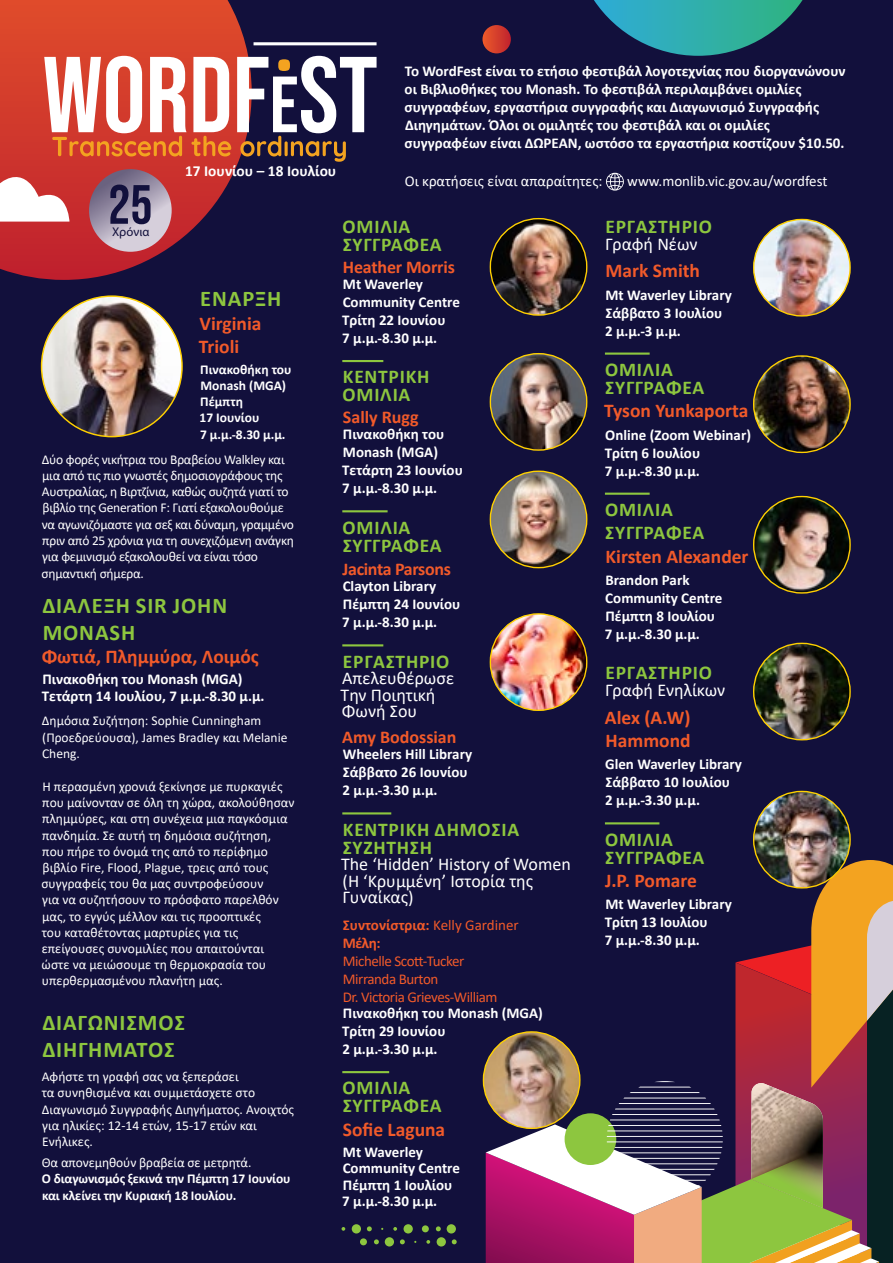
<style>
.page{position:relative;width:893px;height:1263px;background:#12103c}
.page>*{position:absolute;margin:0;border:0;box-sizing:border-box;transform-origin:0 0}
.t1{font:107.7px "Bebas Neue";color:#fff}
.t2{font:55.2px "Bebas Neue";color:#12103c}
.t3{font:700 22.5px/27px "Calibri";letter-spacing:.04em;color:#8dc63f}
.t4{font:700 19.5px/18px "Calibri";letter-spacing:.04em;color:#8dc63f}
.t5{font:700 19.5px/23.4px "Calibri";color:#f15a2a}
.t6{font:18px/16.5px "Calibri";color:#fff}
.t7{font:700 18px "Calibri";letter-spacing:-.01em;color:#f15a2a}
.t8{font:700 15.45px "Calibri";color:#fff}
.t9{font:700 15px/18px "Calibri";color:#fff}
.t10{font:15px/18px "Calibri";letter-spacing:-.03em;color:#f15a2a}
.t11{font:15px "Calibri";color:#fff}
.t12{font:700 15px/18px "Calibri";color:#f15a2a}
.t13{font:13.5px/16.2px "Calibri";color:#fff}
.t14{font:13.5px/16.2px "Calibri";letter-spacing:-.02em;color:#fff}
.t15{font:700 13.5px/16.2px "Calibri";letter-spacing:-.01em;color:#fff}
.t16{font:12.75px "Myriad Pro";color:#12103c}
.s1{font-size:79.5px}
.s2{font-weight:400}
</style>
<div class="page">
<svg style="left:594px;top:0;width:209px;height:56px"></svg>
<svg style="left:482px;top:25px;width:29px;height:28px"></svg>
<svg style="left:486px;top:860px;width:407px;height:403px"></svg>
<div style="left:437px;top:1237px;width:9px;height:9px;background:#8dc63f;border-radius:50%"></div>
<svg style="left:452px;top:1239px;width:5px;height:5px"></svg>
<svg style="left:426px;top:1240px;width:4px;height:4px"></svg>
<div style="left:404px;top:1224px;width:9px;height:9px;background:#8dc63f;border-radius:50%"></div>
<svg style="left:393px;top:1227px;width:4px;height:4px"></svg>
<div style="left:385px;top:1237px;width:9px;height:9px;background:#8dc63f;border-radius:50%"></div>
<svg style="left:400px;top:1239px;width:5px;height:5px"></svg>
<div style="left:360px;top:1238px;width:7px;height:7px;background:#8dc63f;border-radius:50%"></div>
<svg style="left:374px;top:1239px;width:5px;height:5px"></svg>
<div style="left:447px;top:1224px;width:9px;height:9px;background:#8dc63f;border-radius:50%"></div>
<div style="left:422px;top:1225px;width:7px;height:7px;background:#8dc63f;border-radius:50%"></div>
<svg style="left:436px;top:1226px;width:5px;height:5px"></svg>
<div style="left:352px;top:1224px;width:9px;height:9px;background:#8dc63f;border-radius:50%"></div>
<svg style="left:367px;top:1226px;width:5px;height:5px"></svg>
<svg style="left:342px;top:1227px;width:3px;height:4px"></svg>
<svg style="left:0;top:0;width:252px;height:280px"></svg>
<svg style="left:89px;top:169px;width:83px;height:83px"></svg>
<hr style="left:254px;top:42px;width:123px;height:3px;background:#fff">
<svg style="left:0;top:136px;width:182px;height:86px"></svg>
<svg style="left:191px;top:136px;width:40px;height:20px"></svg>
<svg style="left:240px;top:136px;width:106px;height:26px"></svg>
<svg style="left:278px;top:59px;width:12px;height:12px"></svg>
<hr style="left:342px;top:360px;width:41px;height:2px;background:#8dc63f">
<hr style="left:342px;top:510px;width:46px;height:2px;background:#8dc63f">
<hr style="left:342px;top:644px;width:41px;height:2px;background:#8dc63f">
<hr style="left:342px;top:812px;width:49px;height:2px;background:#8dc63f">
<hr style="left:342px;top:1071px;width:47px;height:2px;background:#8dc63f">
<hr style="left:605px;top:352px;width:45px;height:3px;background:#8dc63f">
<hr style="left:605px;top:493px;width:45px;height:2px;background:#8dc63f">
<hr style="left:605px;top:822px;width:54px;height:2px;background:#8dc63f">
<img style="left:42px;top:296px;width:140px;height:141px;border-radius:70px">
<img style="left:490px;top:219px;width:97px;height:96px;border-radius:48px">
<img style="left:490px;top:354px;width:97px;height:96px;border-radius:48px">
<img style="left:490px;top:471px;width:97px;height:97px;border-radius:48px">
<img style="left:490px;top:614px;width:97px;height:96px;border-radius:48px">
<img style="left:483px;top:1032px;width:97px;height:96px;border-radius:48px">
<img style="left:754px;top:219px;width:96px;height:97px;border-radius:48px">
<img style="left:754px;top:356px;width:96px;height:96px;border-radius:48px">
<img style="left:754px;top:496px;width:96px;height:97px;border-radius:48px">
<img style="left:754px;top:643px;width:96px;height:97px;border-radius:48px">
<img style="left:754px;top:791px;width:96px;height:97px;border-radius:48px">
<svg style="left:606px;top:173px;width:18px;height:18px"></svg>
<h1 class="t1" style="left:43px;top:34px;width:337px">WORDF<span class="s1">E</span>ST</h1>
<p class="t9" style="left:405px;top:62px;width:443px">Το WordFest είναι το ετήσιο φεστιβάλ λογοτεχνίας που διοργανώνουν οι Βιβλιοθήκες του Monash. Το φεστιβάλ περιλαμβάνει ομιλίες συγγραφέων, εργαστήρια συγγραφής και Διαγωνισμό Συγγραφής Διηγημάτων. Όλοι οι ομιλητές του φεστιβάλ και οι ομιλίες συγγραφέων είναι ΔΩΡΕΑΝ, ωστόσο τα εργαστήρια κοστίζουν $10.50.</p>
<p class="t11" style="left:405px;top:171px;width:199px">Οι κρατήσεις είναι απαραίτητες:</p>
<p class="t11" style="left:627px;top:171px;width:202px">www.monlib.vic.gov.au/wordfest</p>
<p class="t8" style="left:185px;top:160px;width:153px">17 Ιουνίου – 18 Ιουλίου</p>
<h2 class="t2" style="left:108px;top:173px;width:46px">25</h2>
<h3 class="t4" style="left:343px;top:217px;width:101px">ΟΜΙΛΙΑ<br>ΣΥΓΓΡΑΦΕΑ</h3>
<p class="t7" style="left:343px;top:254px;width:114px">Heather Morris</p>
<p class="t9" style="left:342px;top:275px;width:119px">Mt Waverley<br>Community Centre<br>Τρίτη 22 Ιουνίου<br>7 μ.μ.-8.30 μ.μ.</p>
<h3 class="t4" style="left:343px;top:368px;width:88px">ΚΕΝΤΡΙΚΗ<br>ΟΜΙΛΙΑ</h3>
<p class="t7" style="left:343px;top:404px;width:77px">Sally Rugg</p>
<p class="t9" style="left:342px;top:425px;width:122px">Πινακοθήκη του<br>Monash (MGA)<br>Τετάρτη 23 Ιουνίου<br>7 μ.μ.-8.30 μ.μ.</p>
<h3 class="t4" style="left:343px;top:518px;width:101px">ΟΜΙΛΙΑ<br>ΣΥΓΓΡΑΦΕΑ</h3>
<p class="t7" style="left:343px;top:556px;width:110px">Jacinta Parsons</p>
<p class="t9" style="left:342px;top:577px;width:120px">Clayton Library<br>Πέμπτη 24 Ιουνίου<br>7 μ.μ.-8.30 μ.μ.</p>
<h3 class="t4" style="left:343px;top:652px;width:108px">ΕΡΓΑΣΤΗΡΙΟ</h3>
<p class="t6" style="left:341px;top:669px;width:115px">Απελευθέρωσε<br>Την Ποιητική<br>Φωνή Σου</p>
<p class="t7" style="left:342px;top:724px;width:116px">Amy Bodossian</p>
<p class="t9" style="left:342px;top:745px;width:131px">Wheelers Hill Library<br>Σάββατο 26 Ιουνίου<br>2 μ.μ.-3.30 μ.μ.</p>
<h3 class="t4" style="left:343px;top:820px;width:178px">ΚΕΝΤΡΙΚΗ ΔΗΜΟΣΙΑ<br>ΣΥΖΗΤΗΣΗ</h3>
<p class="t6" style="left:341px;top:855px;width:231px">The ‘Hidden’ History of Women (Η ‘Κρυμμένη’ Ιστορία της<br>Γυναίκας)</p>
<p class="t12" style="left:343px;top:915px;width:178px">Συντονίστρια: <span class="s2">Kelly Gardiner<br></span>Μέλη:</p>
<p class="t10" style="left:343px;top:951px;width:156px">Michelle Scott-Tucker<br>Mirranda Burton<br>Dr. Victoria Grieves-William</p>
<p class="t9" style="left:342px;top:1004px;width:202px">Πινακοθήκη του Monash (MGA)<br>Τρίτη 29 Ιουνίου<br>2 μ.μ.-3.30 μ.μ.</p>
<h3 class="t4" style="left:343px;top:1079px;width:101px">ΟΜΙΛΙΑ<br>ΣΥΓΓΡΑΦΕΑ</h3>
<h3 class="t5" style="left:343px;top:1117px;width:104px">Sofie Laguna</h3>
<p class="t9" style="left:342px;top:1143px;width:119px;line-height:16.5px">Mt Waverley<br>Community Centre<br>Πέμπτη 1 Ιουλίου<br>7 μ.μ.-8.30 μ.μ.</p>
<h3 class="t4" style="left:605px;top:217px;width:108px">ΕΡΓΑΣΤΗΡΙΟ</h3>
<p class="t6" style="left:605px;top:235px;width:94px">Γραφή Νέων</p>
<h3 class="t5" style="left:606px;top:259px;width:96px">Mark Smith</h3>
<p class="t9" style="left:605px;top:285px;width:128px">Mt Waverley Library<br>Σάββατο 3 Ιουλίου<br>2 μ.μ.-3 μ.μ.</p>
<h3 class="t4" style="left:605px;top:360px;width:101px">ΟΜΙΛΙΑ<br>ΣΥΓΓΡΑΦΕΑ</h3>
<h3 class="t5" style="left:604px;top:399px;width:146px">Tyson Yunkaporta</h3>
<p class="t9" style="left:605px;top:425px;width:148px">Online (Zoom Webinar)<br>Τρίτη 6 Ιουλίου<br>7 μ.μ.-8.30 μ.μ.</p>
<h3 class="t4" style="left:605px;top:498px;width:101px;line-height:23.4px">ΟΜΙΛΙΑ<br>ΣΥΓΓΡΑΦΕΑ</h3>
<h3 class="t5" style="left:605px;top:544px;width:144px">Kirsten Alexander</h3>
<p class="t9" style="left:605px;top:571px;width:119px">Brandon Park<br>Community Centre<br>Πέμπτη 8 Ιουλίου<br>7 μ.μ.-8.30 μ.μ.</p>
<h3 class="t4" style="left:605px;top:664px;width:108px">ΕΡΓΑΣΤΗΡΙΟ</h3>
<p class="t6" style="left:605px;top:681px;width:122px">Γραφή Ενηλίκων</p>
<h3 class="t5" style="left:605px;top:705px;width:87px">Alex (A.W)<br>Hammond</h3>
<p class="t9" style="left:605px;top:755px;width:139px">Glen Waverley Library<br>Σάββατο 10 Ιουλίου<br>2 μ.μ.-3.30 μ.μ.</p>
<h3 class="t4" style="left:605px;top:830px;width:101px">ΟΜΙΛΙΑ<br>ΣΥΓΓΡΑΦΕΑ</h3>
<h3 class="t5" style="left:605px;top:869px;width:93px">J.P. Pomare</h3>
<p class="t9" style="left:605px;top:895px;width:129px">Mt Waverley Library<br>Τρίτη 13 Ιουλίου<br>7 μ.μ.-8.30 μ.μ.</p>
<p class="t16" style="left:112px;top:224px;width:39px">Χρόνια</p>
<h3 class="t3" style="left:200px;top:285px;width:83px">ΕΝΑΡΞΗ</h3>
<h3 class="t5" style="left:199px;top:311px;width:64px">Virginia<br>Trioli</h3>
<p class="t15" style="left:200px;top:361px;width:94px">Πινακοθήκη του<br>Monash (MGA)<br>Πέμπτη<br>17 Ιουνίου<br>7 μ.μ.-8.30 μ.μ.</p>
<p class="t14" style="left:41px;top:451px;width:254px">Δύο φορές νικήτρια του Βραβείου Walkley και μια από τις πιο γνωστές δημοσιογράφους της Αυστραλίας, η Βιρτζίνια, καθώς συζητά γιατί το βιβλίο της Generation F: Γιατί εξακολουθούμε να αγωνιζόμαστε για σεξ και δύναμη, γραμμένο πριν από 25 χρόνια για τη συνεχιζόμενη ανάγκη για φεμινισμό εξακολουθεί να είναι τόσο σημαντική σήμερα.</p>
<h3 class="t3" style="left:42px;top:592px;width:186px">ΔΙΑΛΕΞΗ SIR JOHN<br>MONASH</h3>
<h3 class="t5" style="left:42px;top:645px;width:219px">Φωτιά, Πλημμύρα, Λοιμός</h3>
<p class="t9" style="left:42px;top:671px;width:224px;line-height:16.5px">Πινακοθήκη του Monash (MGA)<br>Τετάρτη 14 Ιουλίου, 7 μ.μ.-8.30 μ.μ.</p>
<p class="t13" style="left:42px;top:712px;width:247px">Δημόσια Συζήτηση: Sophie Cunningham (Προεδρεύουσα), James Bradley και Melanie<br>Cheng.</p>
<p class="t13" style="left:41px;top:778px;width:255px">Η περασμένη χρονιά ξεκίνησε με πυρκαγιές που μαίνονταν σε όλη τη χώρα, ακολούθησαν πλημμύρες, και στη συνέχεια μια παγκόσμια πανδημία. Σε αυτή τη δημόσια συζήτηση, που πήρε το όνομά της από το περίφημο βιβλίο Fire, Flood, Plague, τρεις από τους συγγραφείς του θα μας συντροφεύσουν<br>για να συζητήσουν το πρόσφατο παρελθόν μας, το εγγύς μέλλον και τις προοπτικές<br>του καταθέτοντας μαρτυρίες για τις επείγουσες συνομιλίες που απαιτούνται ώστε να μειώσουμε τη θερμοκρασία του υπερθερμασμένου πλανήτη μας.</p>
<h3 class="t3" style="left:42px;top:1008px;width:144px">ΔΙΑΓΩΝΙΣΜΟΣ<br>ΔΙΗΓΗΜΑΤΟΣ</h3>
<p class="t13" style="left:42px;top:1068px;width:254px">Αφήστε τη γραφή σας να ξεπεράσει<br>τα συνηθισμένα και συμμετάσχετε στο<br>Διαγωνισμό Συγγραφής Διηγήματος. Ανοιχτός για ηλικίες: 12-14 ετών, 15-17 ετών και<br>Ενήλικες.</p>
<p class="t13" style="left:42px;top:1154px;width:211px">Θα απονεμηθούν βραβεία σε μετρητά.</p>
<p class="t15" style="left:42px;top:1170px;width:250px">Ο διαγωνισμός ξεκινά την Πέμπτη 17 Ιουνίου και κλείνει την Κυριακή 18 Ιουλίου.</p>
</div>
